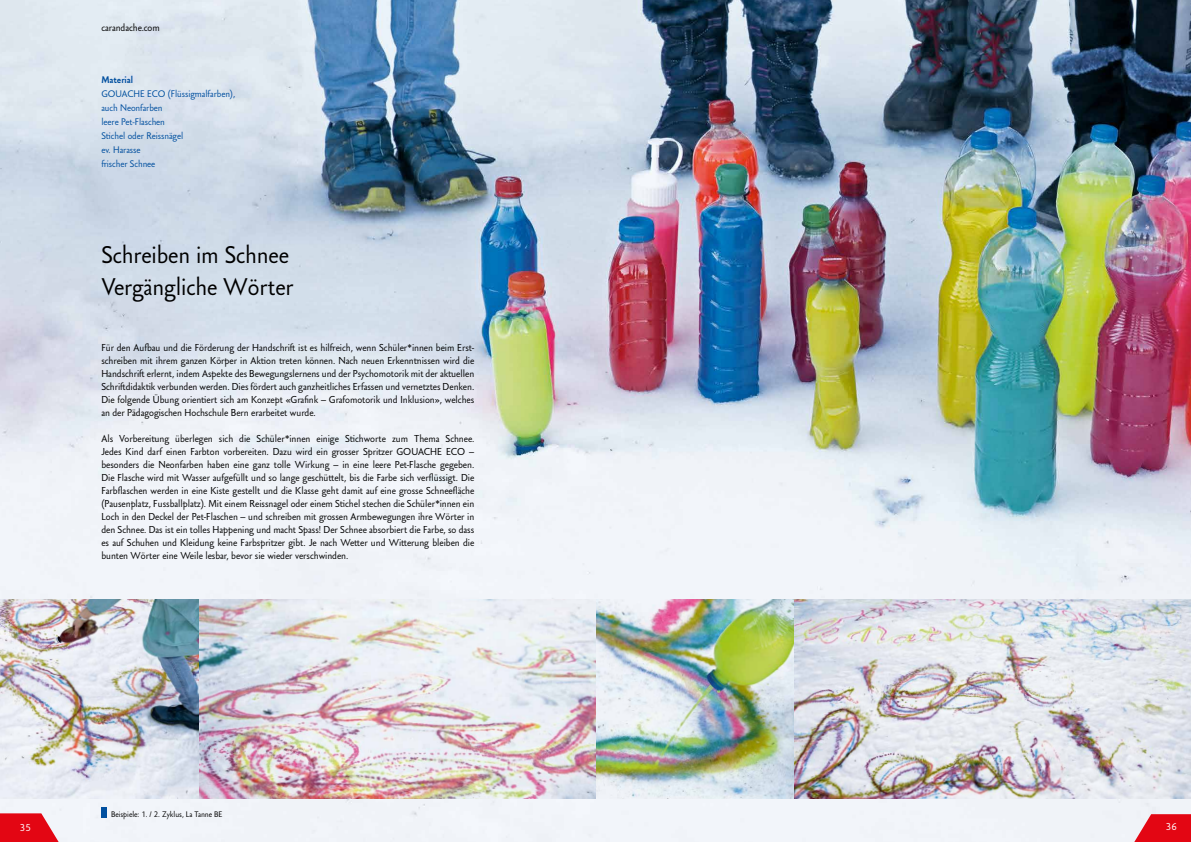
<style>
.page{position:relative;width:1191px;height:842px;background:#fff}
.page>*{position:absolute;margin:0;border:0;box-sizing:border-box;transform-origin:0 0}
.t1{font:24px/32px "Carandache Sans";color:#000}
.t2{font:10px/13px "Carandache Sans";color:#000;text-align:justify}
.t3{font:10px "Carandache Sans";color:#fff}
.t4{font:9.5px/14px "Carandache Sans";color:#004f9f}
.t5{font:900 9.5px "Carandache Sans";color:#004f9f}
.t6{font:8px "Carandache Sans";color:#000}
</style>
<div class="page">
<img style="left:0;top:0;width:1191px;height:600px">
<div style="left:0;top:798px;width:1191px;height:44px;background:#f2f5fa"></div>
<img style="left:0;top:600px;width:1191px;height:198px">
<div style="left:101px;top:807px;width:5px;height:10px;background:#004f9f"></div>
<svg style="left:0;top:813px;width:59px;height:29px;background:#e52d38"></svg>
<svg style="left:1134px;top:814px;width:57px;height:28px;background:#e42b37"></svg>
<p class="t2" style="left:101px;top:21px;width:60px">carandache.com</p>
<p class="t5" style="left:101px;top:73px;width:33px">Material</p>
<p class="t4" style="left:101px;top:86px;width:135px">GOUACHE ECO (Flüssigmalfarben), auch Neonfarben<br>leere Pet-Flaschen<br>Stichel oder Reissnägel<br>ev. Harasse<br>frischer Schnee</p>
<h1 class="t1" style="left:101px;top:238px;width:193px">Schreiben im Schnee<br>Vergängliche Wörter</h1>
<p class="t2" style="left:101px;top:341px;width:374px">Für den Aufbau und die Förderung der Handschrift ist es hilfreich, wenn Schüler*innen beim Erst&shy;schreiben mit ihrem ganzen Körper in Aktion treten können. Nach neuen Erkenntnissen wird die Handschrift erlernt, indem Aspekte des Bewegungslernens und der Psychomotorik mit der aktuellen Schriftdidaktik verbunden werden. Dies fördert auch ganzheitliches Erfassen und vernetztes Denken.<br>Die folgende Übung orientiert sich am Konzept «Grafink – Grafomotorik und Inklusion», welches an der Pädagogischen Hochschule Bern erarbeitet wurde.</p>
<p class="t2" style="left:101px;top:432px;width:374px">Als Vorbereitung überlegen sich die Schüler*innen einige Stichworte zum Thema Schnee.<br>Jedes Kind darf einen Farbton vorbereiten. Dazu wird ein grosser Spritzer GOUACHE ECO – besonders die Neonfarben haben eine ganz tolle Wirkung – in eine leere Pet-Flasche gegeben.<br>Die Flasche wird mit Wasser aufgefüllt und so lange geschüttelt, bis die Farbe sich verflüssigt. Die Farbflaschen werden in eine Kiste gestellt und die Klasse geht damit auf eine grosse Schneefläche (Pausenplatz, Fussballplatz). Mit einem Reissnagel oder einem Stichel stechen die Schüler*innen ein Loch in den Deckel der Pet-Flaschen – und schreiben mit grossen Armbewegungen ihre Wörter in den Schnee. Das ist ein tolles Happening und macht Spass! Der Schnee absorbiert die Farbe, so dass es auf Schuhen und Kleidung keine Farbspritzer gibt. Je nach Wetter und Witterung bleiben die bunten Wörter eine Weile lesbar, bevor sie wieder verschwinden.</p>
<p class="t6" style="left:111px;top:810px;width:113px">Beispiele: 1. / 2. Zyklus, La Tanne BE</p>
<p class="t3" style="left:20px;top:822px;width:12px">35</p>
<p class="t3" style="left:1165px;top:821px;width:12px">36</p>
</div>
